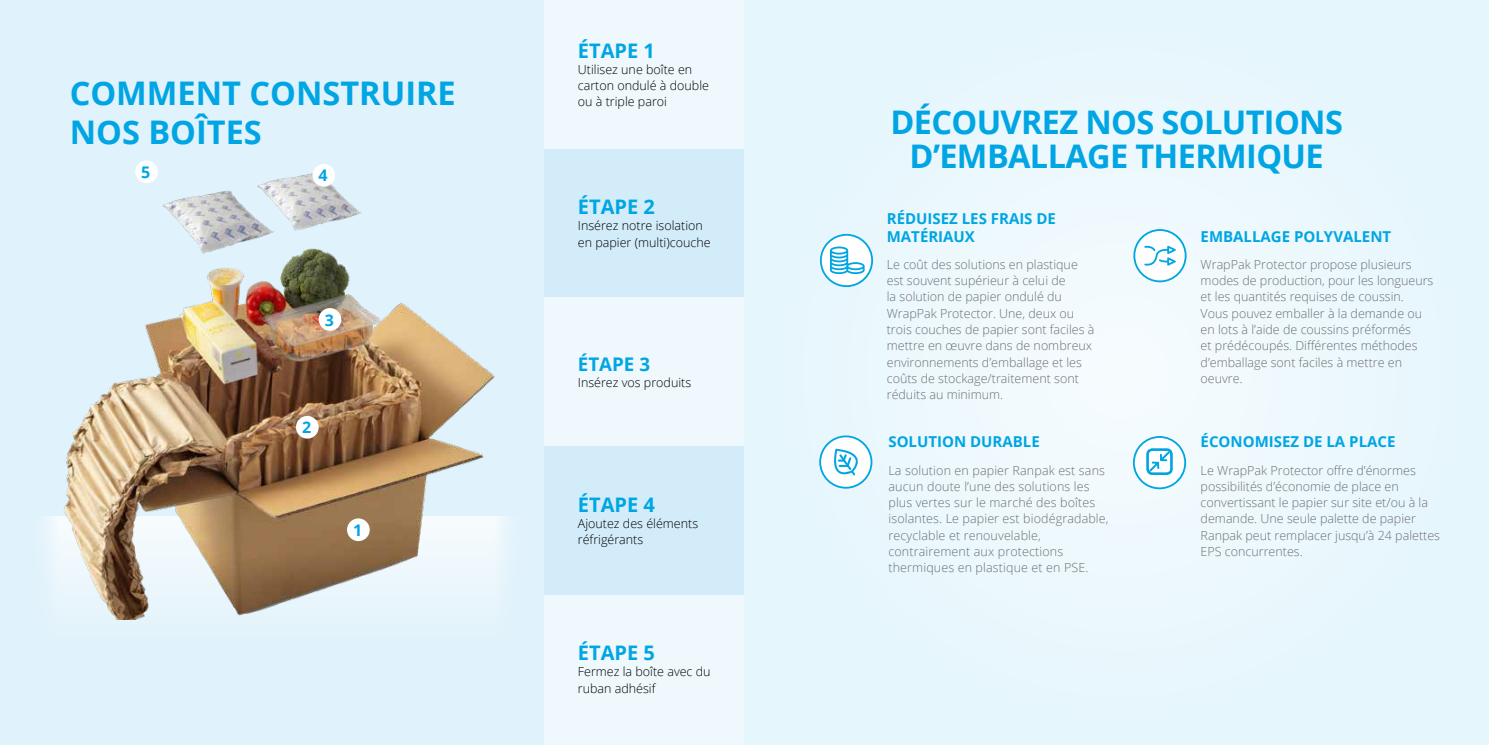
<style>
.page{position:relative;width:1489px;height:745px;background:#fff}
.page>*{position:absolute;margin:0;border:0;box-sizing:border-box;transform-origin:0 0}
.t1{font:700 32.5px/34px "Open Sans";letter-spacing:-.02em;color:#00a5e3;text-align:center}
.t2{font:700 32.5px/39px "Open Sans";color:#00a5e3}
.t3{font:700 20px "Open Sans";color:#00a5e3}
.t4{font:700 18.75px "Open Sans";color:#00a5e3}
.t5{font:700 16px "Open Sans";color:#00a5e3}
.t6{font:700 15px/17.5px "Open Sans";color:#00a5e3}
.t7{font:300 12.5px/16.2px "Open Sans";color:#6d6e71}
.t8{font:300 12.5px/16.2px "Open Sans";color:#000}
</style>
<div class="page">
<div style="left:0;top:0;width:745px;height:744px;background:#e0f2fb"></div>
<img style="left:48px;top:164px;width:457px;height:455px">
<div style="left:544px;top:148px;width:200px;height:149px;background:#d2ecf9"></div>
<div style="left:544px;top:0;width:200px;height:148px;background:#eef8fd"></div>
<div style="left:544px;top:297px;width:200px;height:148px;background:#eef8fd"></div>
<div style="left:544px;top:593px;width:200px;height:151px;background:#eef8fd"></div>
<div style="left:544px;top:445px;width:200px;height:149px;background:#d2ecf9"></div>
<div style="left:347px;top:518px;width:23px;height:22px;background:#fff;border-radius:50%"></div>
<div style="left:296px;top:415px;width:23px;height:23px;background:#fff;border-radius:50%"></div>
<div style="left:319px;top:308px;width:22px;height:22px;background:#fff;border-radius:50%"></div>
<div style="left:312px;top:164px;width:23px;height:22px;background:#fff;border-radius:50%"></div>
<div style="left:744px;top:0;width:744px;height:744px;background:#e5f6fd"></div>
<svg style="left:1133px;top:229px;width:53px;height:53px"></svg>
<svg style="left:819px;top:234px;width:54px;height:53px"></svg>
<svg style="left:1132px;top:412px;width:53px;height:98px"></svg>
<svg style="left:819px;top:435px;width:53px;height:53px"></svg>
<div style="left:135px;top:160px;width:23px;height:23px;background:#fff;border-radius:50%"></div>
<h1 class="t2" style="left:70px;top:72px;width:387px">COMMENT CONSTRUIRE<br>NOS BOÎTES</h1>
<p class="t5" style="left:141px;top:161px;width:11px">5</p>
<p class="t5" style="left:318px;top:164px;width:11px">4</p>
<p class="t5" style="left:325px;top:308px;width:11px">3</p>
<p class="t5" style="left:302px;top:416px;width:11px">2</p>
<p class="t5" style="left:353px;top:518px;width:11px">1</p>
<h2 class="t3" style="left:578px;top:36px;width:78px">ÉTAPE 1</h2>
<p class="t8" style="left:578px;top:61px;width:133px">Utilisez une boîte en carton ondulé à double ou à triple paroi</p>
<h2 class="t3" style="left:578px;top:192px;width:78px">ÉTAPE 2</h2>
<p class="t8" style="left:578px;top:217px;width:134px">Insérez notre isolation en papier (multi)couche</p>
<h3 class="t4" style="left:578px;top:350px;width:74px">ÉTAPE 3</h3>
<p class="t8" style="left:578px;top:373px;width:115px">Insérez vos produits</p>
<h2 class="t3" style="left:578px;top:490px;width:78px">ÉTAPE 4</h2>
<p class="t8" style="left:578px;top:514px;width:122px">Ajoutez des éléments réfrigérants</p>
<h2 class="t3" style="left:578px;top:638px;width:78px">ÉTAPE 5</h2>
<p class="t8" style="left:578px;top:663px;width:134px">Fermez la boîte avec du ruban adhésif</p>
<h1 class="t1" style="left:890px;top:104px;width:454px">DÉCOUVREZ NOS SOLUTIONS<br>D’EMBALLAGE THERMIQUE</h1>
<p class="t6" style="left:886px;top:209px;width:171px">RÉDUISEZ LES FRAIS DE<br>MATÉRIAUX</p>
<p class="t7" style="left:886px;top:256px;width:209px">Le coût des solutions en plastique est souvent supérieur à celui de<br>la solution de papier ondulé du<br>WrapPak Protector. Une, deux ou trois couches de papier sont faciles à mettre en œuvre dans de nombreux environnements d’emballage et les coûts de stockage/traitement sont réduits au minimum.</p>
<p class="t6" style="left:888px;top:432px;width:153px">SOLUTION DURABLE</p>
<p class="t7" style="left:888px;top:461px;width:222px">La solution en papier Ranpak est sans aucun doute l’une des solutions les plus vertes sur le marché des boîtes isolantes. Le papier est biodégradable, recyclable et renouvelable, contrairement aux protections thermiques en plastique et en PSE.</p>
<p class="t6" style="left:1200px;top:227px;width:192px">EMBALLAGE POLYVALENT</p>
<p class="t7" style="left:1200px;top:256px;width:234px">WrapPak Protector propose plusieurs modes de production, pour les longueurs et les quantités requises de coussin.<br>Vous pouvez emballer à la demande ou en lots à l’aide de coussins préformés<br>et prédécoupés. Différentes méthodes d’emballage sont faciles à mettre en oeuvre.</p>
<p class="t6" style="left:1200px;top:432px;width:196px">ÉCONOMISEZ DE LA PLACE</p>
<p class="t7" style="left:1200px;top:461px;width:241px">Le WrapPak Protector offre d’énormes possibilités d’économie de place en convertissant le papier sur site et/ou à la demande. Une seule palette de papier Ranpak peut remplacer jusqu’à 24 palettes EPS concurrentes.</p>
</div>
